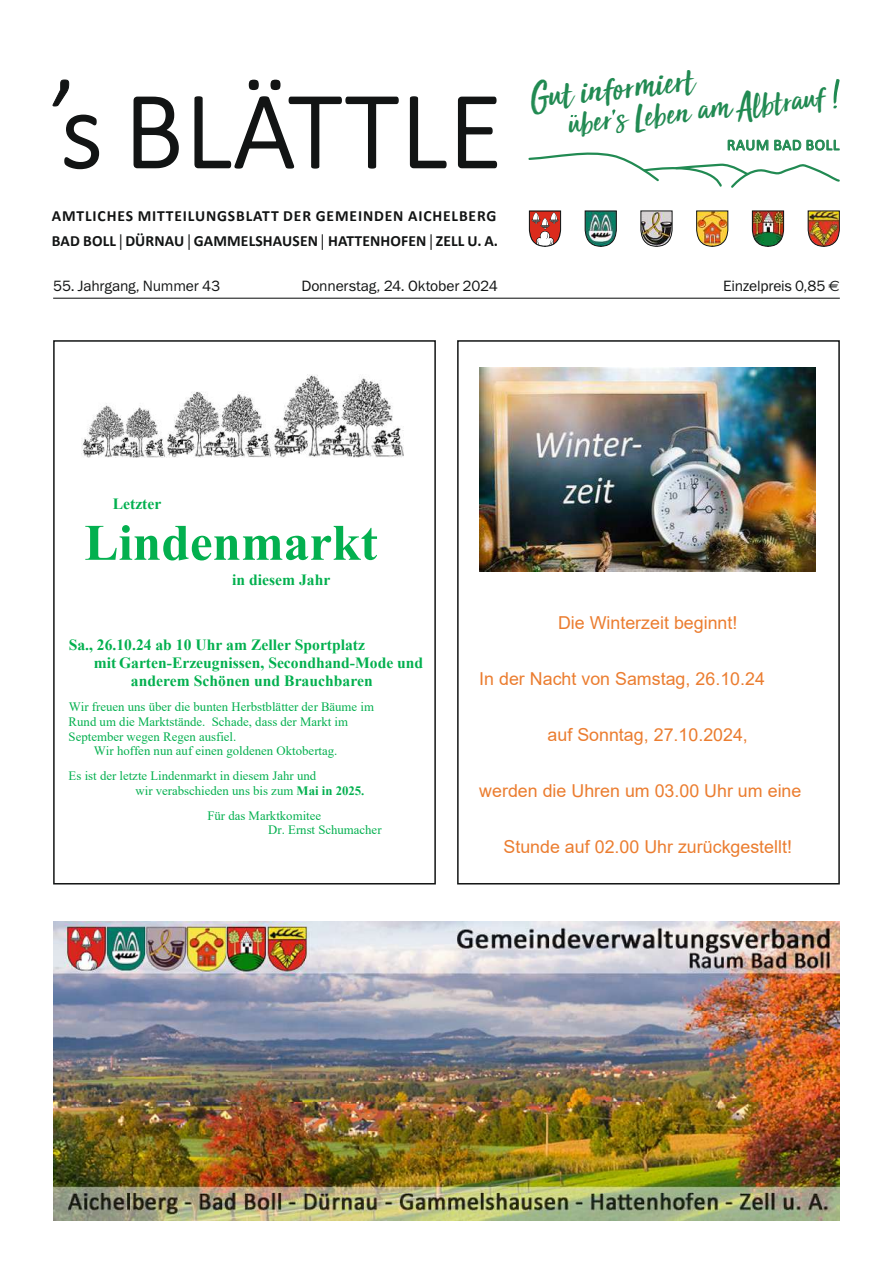
<style>
.page{position:relative;width:893px;height:1263px;background:#fff}
.page>*{position:absolute;margin:0;border:0;box-sizing:border-box;transform-origin:0 0}
.t1{font:300 110.85px "Calibri";letter-spacing:.015em;color:#121414}
.t2{font:700 51.15px "Times New Roman";color:#03b04f}
.t3{font:39.3px "Sun Valley";color:#218a52}
.t4{font:36px "Sun Valley";color:#218a52}
.t5{font:17.85px "Arial";color:#eb7d30}
.t6{font:700 15.6px "Times New Roman";color:#03b04f}
.t7{font:700 15.6px/24.5px "Calibri";letter-spacing:.045em;color:#121414}
.t8{font:15.6px "Calibri";letter-spacing:.04em;color:#218a52}
.t9{font:15px "Franklin Gothic Book ITC";letter-spacing:-.01em;color:#121414}
.t10{font:12.75px/14.7px "Times New Roman";color:#03b04f}
.s1{font-family:"Frutiger";font-weight:300}
.s2{font-family:"Euro Sans"}
.s3{font-style:inherit}
.s4{font-weight:700}
</style>
<div class="page">
<div style="left:457px;top:340px;width:383px;height:544px;border:2px solid #121414"></div>
<div style="left:53px;top:340px;width:383px;height:544px;border:2px solid #121414"></div>
<svg style="left:64px;top:114px;width:36px;height:56px"></svg>
<svg style="left:133px;top:96px;width:46px;height:73px"></svg>
<svg style="left:194px;top:79px;width:205px;height:90px"></svg>
<svg style="left:409px;top:96px;width:38px;height:73px"></svg>
<svg style="left:457px;top:96px;width:41px;height:73px"></svg>
<svg style="left:528px;top:139px;width:312px;height:49px"></svg>
<svg style="left:571px;top:79px;width:269px;height:38px"></svg>
<svg style="left:52px;top:79px;width:18px;height:28px"></svg>
<svg style="left:529px;top:210px;width:32px;height:37px"></svg>
<svg style="left:584px;top:210px;width:33px;height:37px"></svg>
<svg style="left:640px;top:210px;width:33px;height:37px"></svg>
<svg style="left:696px;top:210px;width:33px;height:37px"></svg>
<svg style="left:752px;top:210px;width:32px;height:37px"></svg>
<svg style="left:807px;top:210px;width:33px;height:37px"></svg>
<hr style="left:53px;top:298px;width:787px;height:1px;background:#121414">
<img style="left:82px;top:374px;width:321px;height:84px">
<img style="left:480px;top:368px;width:336px;height:203px">
<img style="left:53px;top:921px;width:787px;height:299px">
<h1 class="t1" style="left:60px;top:62px;width:443px">s BLÄTTLE</h1>
<h3 class="t3" style="left:528px;top:64px;width:165px;rotate:-6deg">Gut informiert</h3>
<h3 class="t4" style="left:565px;top:94px;width:259px;rotate:-6deg">uber s Leben am Albtrauf</h3>
<p class="t8" style="left:727px;top:135px;width:114px">RAUM BAD BOLL</p>
<p class="t7" style="left:52px;top:204px;width:448px">AMTLICHES MITTEILUNGSBLATT DER GEMEINDEN AICHELBERG<br>BAD BOLL <span class="s1">|</span> DÜRNAU <span class="s1">|</span> GAMMELSHAUSEN <span class="s1">|</span> HATTENHOFEN <span class="s1">|</span> ZELL U. A.</p>
<p class="t9" style="left:53px;top:277px;width:168px">55. Jahrgang, Nummer 43</p>
<p class="t9" style="left:301px;top:277px;width:198px">Donnerstag, 24. Oktober 2024</p>
<p class="t9" style="left:723px;top:277px;width:118px">Einzelpreis 0,85 <span class="s2">€</span></p>
<p class="t6" style="left:113px;top:492px;width:50px">Letzter</p>
<h2 class="t2" style="left:84px;top:506px;width:295px">Lindenmarkt</h2>
<p class="t6" style="left:232px;top:569px;width:100px">in diesem Jahr</p>
<p class="t6" style="left:69px;top:633px;width:298px">Sa., 26.10.<span class="s3">24</span> ab 10 Uhr am Zeller Sportplatz</p>
<p class="t6" style="left:94px;top:651px;width:331px">mit Garten-Erzeugnissen, Second<span class="s3">hand</span>-Mode und</p>
<p class="t6" style="left:131px;top:669px;width:244px">anderem Schönen und Brauchbaren</p>
<p class="t10" style="left:69px;top:699px;width:307px">Wir freuen uns über die bunten Herbstblätter der Bäume im</p>
<p class="t10" style="left:69px;top:714px;width:281px">Rund um die Marktstände. Schade, dass der Markt im</p>
<p class="t10" style="left:69px;top:729px;width:169px">September wegen Regen ausfiel.</p>
<p class="t10" style="left:94px;top:743px;width:245px">Wir hoffen nun auf einen goldenen Oktobertag.</p>
<p class="t10" style="left:136px;top:768px;width:230px;text-indent:-67px">Es ist der letzte Lindenmarkt in diesem Jahr und<br>wir verabschieden uns bis zum <span class="s4">Mai in 2025.</span></p>
<p class="t10" style="left:268px;top:807px;width:115px;text-indent:-61px">Für das Marktkomitee<br>Dr. Ernst Schumacher</p>
<h3 class="t5" style="left:558px;top:610px;width:181px">Die Winterzeit beginnt!</h3>
<h3 class="t5" style="left:479px;top:666px;width:287px">In der Nacht von Samstag, 26.10.24</h3>
<h3 class="t5" style="left:548px;top:722px;width:202px">auf Sonntag, 27.10.2024,</h3>
<h3 class="t5" style="left:479px;top:778px;width:324px">werden die Uhren um 03.00 Uhr um eine</h3>
<h3 class="t5" style="left:504px;top:835px;width:290px">Stunde auf 02.00 Uhr zurückgestellt!</h3>
</div>
